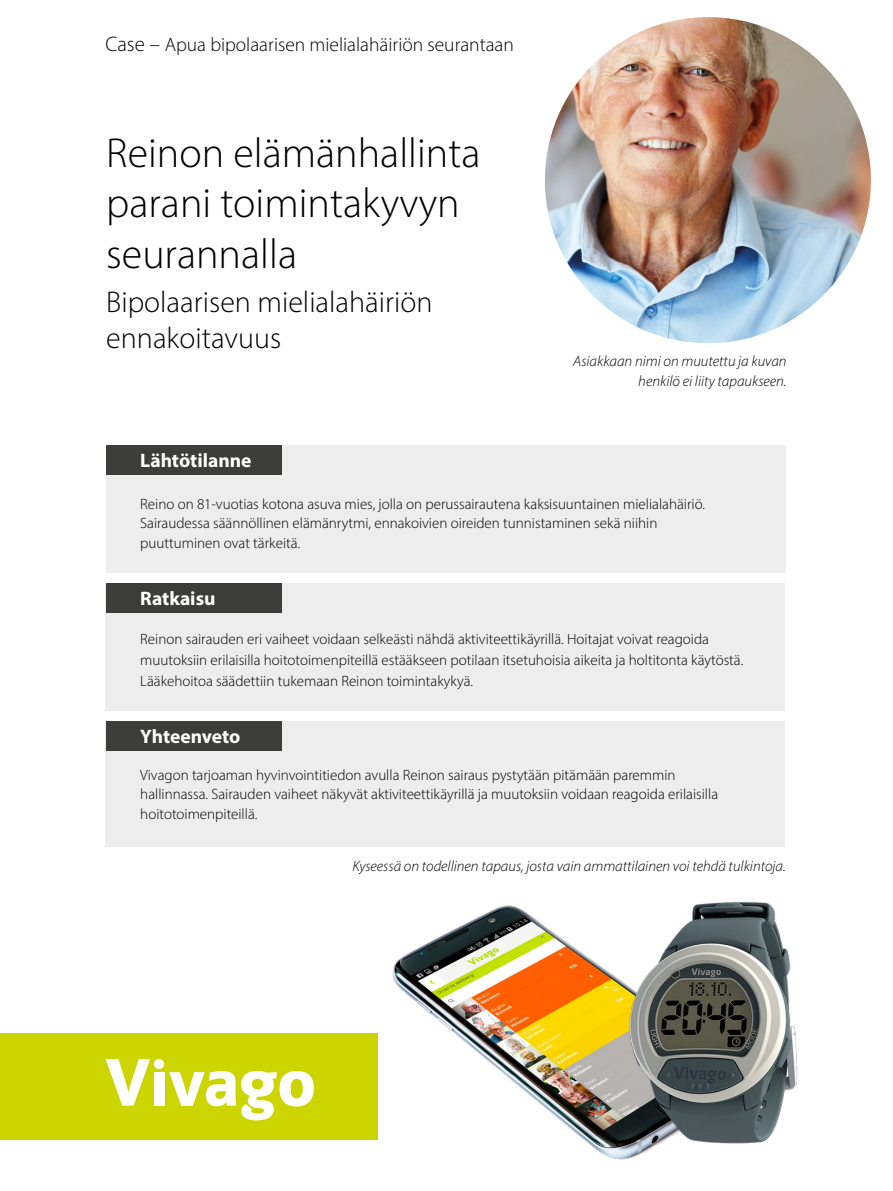
<style>
.page{position:relative;width:893px;height:1191px;background:#fff}
.page>*{position:absolute;margin:0;border:0;box-sizing:border-box;transform-origin:0 0}
.t1{font:300 42px/50.4px "Myriad Pro";color:#000}
.t2{font:300 30px/36px "Myriad Pro";color:#000}
.t3{font:300 19.5px "Myriad Pro";color:#000}
.t4{font:700 19.5px "Myriad Pro";color:#fff}
.t5{font:300 15px/19.5px "Myriad Pro";color:#000}
.t6{font:italic 300 15px/19.5px "Myriad Pro";color:#000;text-align:right}
.s1{font-size:21px}
</style>
<div class="page">
<div style="left:106px;top:721px;width:679px;height:125px;background:#ededed"></div>
<div style="left:106px;top:583px;width:679px;height:127px;background:#ededed"></div>
<div style="left:106px;top:445px;width:680px;height:127px;background:#ededed"></div>
<div style="left:106px;top:445px;width:176px;height:29px;background:#3c3c3b"></div>
<div style="left:106px;top:583px;width:176px;height:29px;background:#3c3c3b"></div>
<div style="left:106px;top:721px;width:176px;height:29px;background:#3c3c3b"></div>
<img style="left:545px;top:17px;width:326px;height:326px;border-radius:163px">
<div style="left:0;top:1033px;width:378px;height:106px;background:#cdd500"></div>
<div style="left:154px;top:1059px;width:10px;height:10px;background:#fff;border-radius:50%"></div>
<div style="left:154px;top:1072px;width:10px;height:33px;background:#fff"></div>
<svg style="left:169px;top:1071px;width:145px;height:49px"></svg>
<svg style="left:106px;top:1059px;width:44px;height:46px"></svg>
<img style="left:363px;top:905px;width:249px;height:253px">
<img style="left:612px;top:901px;width:186px;height:259px">
<h3 class="t3" style="left:106px;top:33px;width:410px"><span class="s1">Case –</span> Apua bipolaarisen mielialahäiriön seurantaan</h3>
<h1 class="t1" style="left:106px;top:127px;width:376px">Reinon elämänhallinta parani toimintakyvyn seurannalla</h1>
<h2 class="t2" style="left:106px;top:284px;width:328px">Bipolaarisen mielialahäiriön ennakoitavuus</h2>
<h3 class="t4" style="left:140px;top:447px;width:113px">Lähtötilanne</h3>
<p class="t6" style="left:573px;top:351px;width:215px">Asiakkaan nimi on muutettu ja kuvan henkilö ei liity tapaukseen.</p>
<p class="t5" style="left:140px;top:494px;width:566px">Reino on 81-vuotias kotona asuva mies, jolla on perussairautena kaksisuuntainen mielialahäiriö.<br>Sairaudessa säännöllinen elämänrytmi, ennakoivien oireiden tunnistaminen sekä niihin puuttuminen ovat tärkeitä.</p>
<h3 class="t4" style="left:140px;top:585px;width:77px">Ratkaisu</h3>
<p class="t5" style="left:140px;top:628px;width:604px;line-height:21px">Reinon sairauden eri vaiheet voidaan selkeästi nähdä aktiviteettikäyrillä. Hoitajat voivat reagoida muutoksiin erilaisilla hoitotoimenpiteillä estääkseen potilaan itsetuhoisia aikeita ja holtitonta käytöstä.<br>Lääkehoitoa säädettiin tukemaan Reinon toimintakykyä.</p>
<h3 class="t4" style="left:140px;top:723px;width:102px">Yhteenveto</h3>
<p class="t5" style="left:140px;top:765px;width:579px">Vivagon tarjoaman hyvinvointitiedon avulla Reinon sairaus pystytään pitämään paremmin hallinnassa. Sairauden vaiheet näkyvät aktiviteettikäyrillä ja muutoksiin voidaan reagoida erilaisilla hoitotoimenpiteillä.</p>
<p class="t6" style="left:352px;top:855px;width:435px">Kyseessä on todellinen tapaus, josta vain ammattilainen voi tehdä tulkintoja.</p>
</div>
